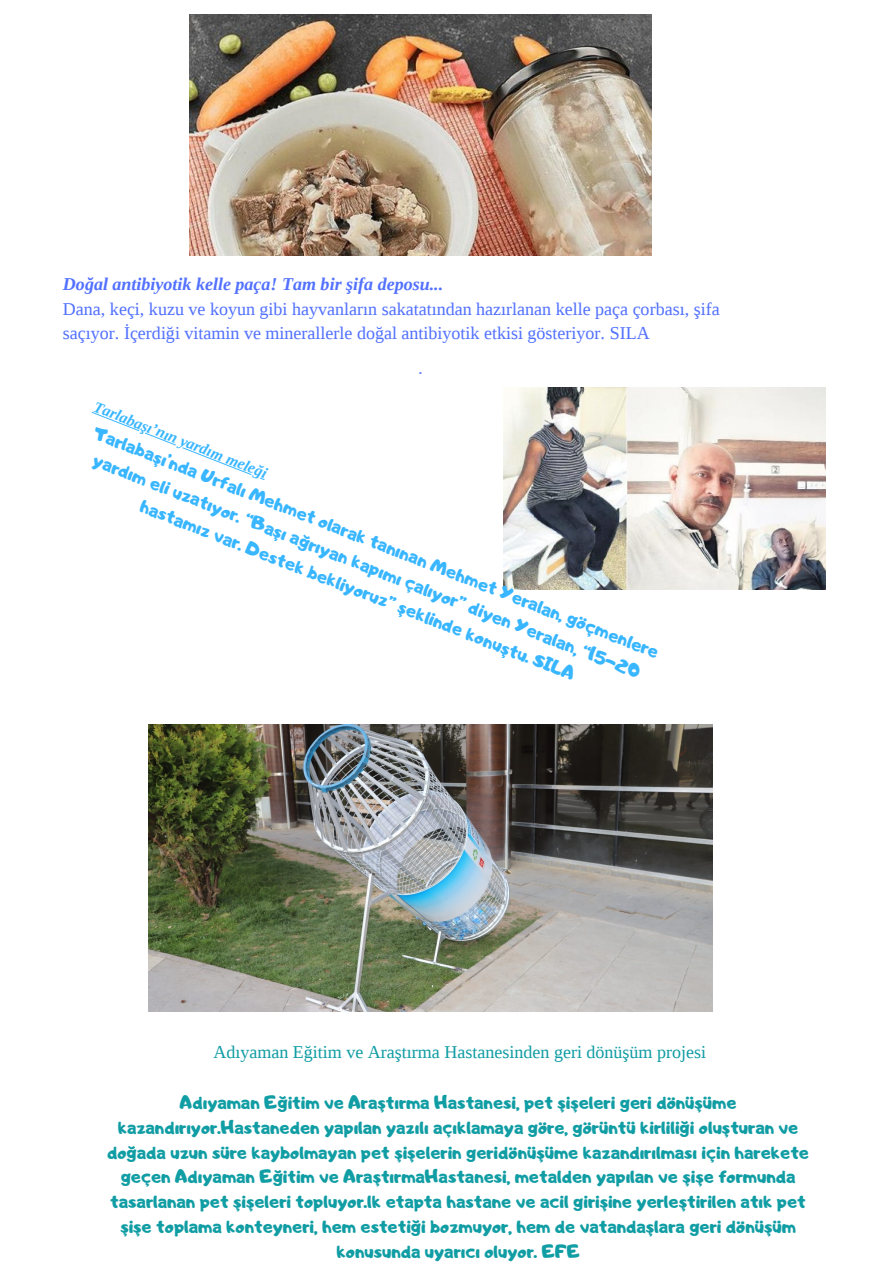
<style>
.page{position:relative;width:894px;height:1264px;background:#fff}
.page>*{position:absolute;margin:0;border:0;box-sizing:border-box;transform-origin:0 0}
.t1{font:18.3px/25.7px "Adigiana Toybox";color:#38b6ff;text-align:center}
.t2{font:18px/24.8px "Adigiana Toybox";color:#119da4;text-align:center}
.t3{font:18px/24.8px "Liberation Serif";color:#5271ff}
.t4{font:18px "Liberation Serif";color:#119da4}
.t5{font:italic 700 18px "Liberation Serif";color:#5271ff}
.t6{font:italic 700 15.75px "Liberation Serif";color:#38b6ff}
.t7{font:12px "Adigiana Toybox";color:#5271ff}
</style>
<div class="page">
<img style="left:503px;top:387px;width:322px;height:202px">
<img style="left:148px;top:724px;width:564px;height:287px">
<img style="left:190px;top:15px;width:461px;height:241px">
<svg style="left:92px;top:412px;width:172px;height:68px"></svg>
<p class="t5" style="left:63px;top:274px;width:382px">Doğal antibiyotik kelle paça! Tam bir şifa deposu...</p>
<p class="t3" style="left:63px;top:296px;width:658px">Dana, keçi, kuzu ve koyun gibi hayvanların sakatatından hazırlanan kelle paça çorbası, şifa saçıyor. İçerdiği vitamin ve minerallerle doğal antibiyotik etkisi gösteriyor. SILA</p>
<p class="t7" style="left:419px;top:362px;width:4px">.</p>
<p class="t6" style="left:97px;top:398px;width:187px;rotate:21deg">Tarlabaşı’nın yardım meleği</p>
<p class="t1" style="left:98px;top:421px;width:607px;rotate:21deg">Tarlabaşı’nda Urfalı Mehmet olarak tanınan Mehmet Yeralan, göçmenlere yardım eli uzatıyor. “Başı ağrıyan kapımı çalıyor” diyen Yeralan, “15-20 hastamız var. Destek bekliyoruz” şeklinde konuştu. SILA</p>
<p class="t4" style="left:213px;top:1042px;width:494px">Adıyaman Eğitim ve Araştırma Hastanesinden geri dönüşüm projesi</p>
<p class="t2" style="left:107px;top:1089px;width:703px">Adıyaman Eğitim ve Araştırma Hastanesi, pet şişeleri geri dönüşüme kazandırıyor.Hastaneden yapılan yazılı açıklamaya göre, görüntü kirliliği oluşturan ve doğada uzun süre kaybolmayan pet şişelerin geridönüşüme kazandırılması için harekete geçen Adıyaman Eğitim ve AraştırmaHastanesi, metalden yapılan ve şişe formunda tasarlanan pet şişeleri topluyor.lk etapta hastane ve acil girişine yerleştirilen atık pet şişe toplama konteyneri, hem estetiği bozmuyor, hem de vatandaşlara geri dönüşüm konusunda uyarıcı oluyor. EFE</p>
</div>
